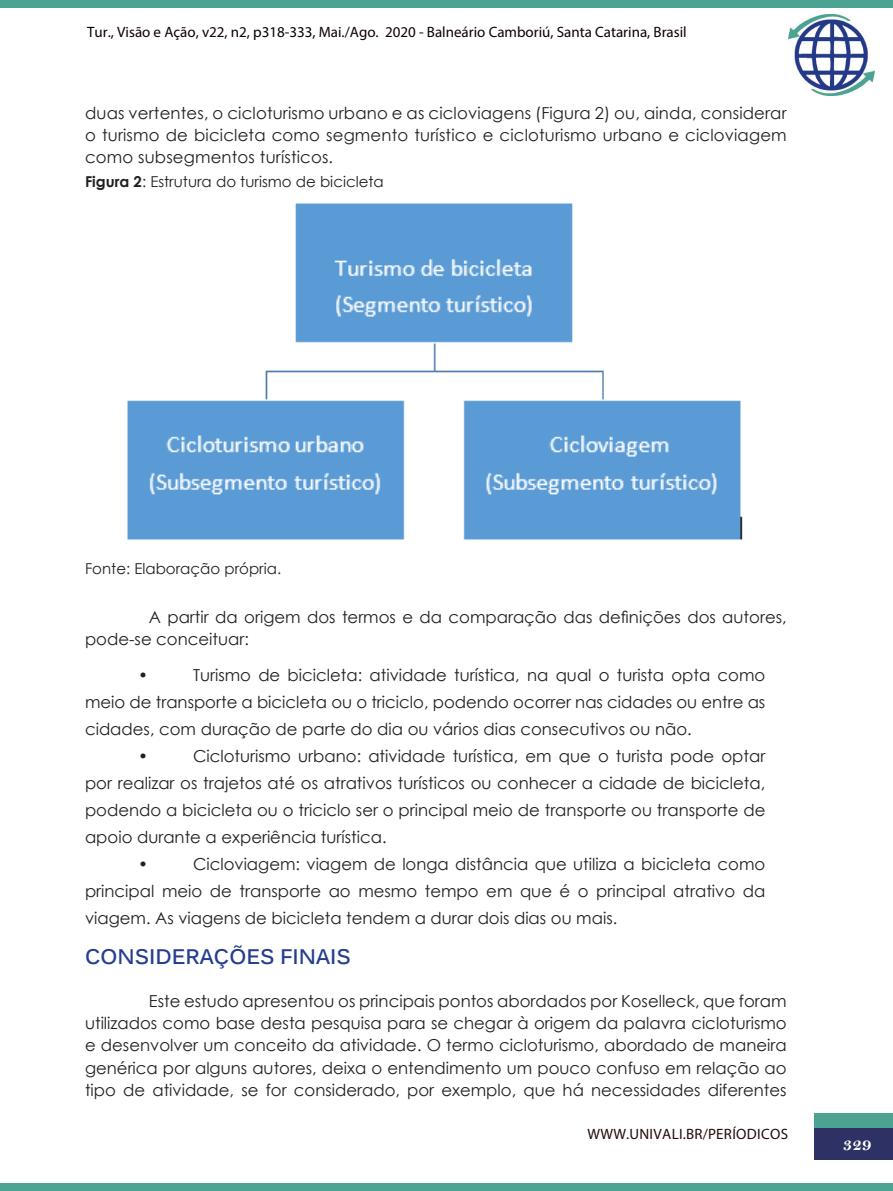
<style>
.page{position:relative;width:893px;height:1191px;background:#fff}
.page>*{position:absolute;margin:0;border:0;box-sizing:border-box;transform-origin:0 0}
.Subtítulo{font:700 21px "Kalinga";color:#253f8e}
.t1{font:18px "Bell MT Bold";color:#fff}
.TEXTO{font:16.5px/22.2px "Century Gothic";color:#231f20;text-align:justify}
.t2{font:15px "Myriad Pro";color:#100}
.Chamada_Tabela{font:15px "Century Gothic";color:#231f20}
.RESUMO{font:15px "Myriad Pro";letter-spacing:.02em;color:#240a0b}
.Legenda_Tabela{font:15px "Century Gothic";color:#231f20}
.s1{color:#000}
.s2{font-weight:700}
</style>
<div class="page">
<div style="left:814px;top:1128px;width:79px;height:31px;background:#2d3163"></div>
<img style="left:788px;top:14px;width:86px;height:82px">
<div style="left:814px;top:1113px;width:79px;height:15px;background:#4da392"></div>
<div style="left:0;top:1183px;width:893px;height:8px;background:#4da392"></div>
<div style="left:0;top:0;width:893px;height:7px;background:#4da392"></div>
<img style="left:127px;top:203px;width:616px;height:337px">
<p class="t2" style="left:87px;top:22px;width:601px">Tur., Visão e Ação, v22, n2, <span class="s1">p318-333,</span> Mai./Ago. 2020 - Balneário Camboriú, Santa Catarina, Brasil</p>
<p class="TEXTO" style="left:85px;top:101px;width:703px">duas vertentes, o cicloturismo urbano e as cicloviagens (Figura 2) ou, ainda, considerar o turismo de bicicleta como segmento turístico e cicloturismo urbano e cicloviagem como subsegmentos turísticos.</p>
<p class="Chamada_Tabela" style="left:85px;top:171px;width:300px"><span class="s2">Figura 2</span>: Estrutura do turismo de bicicleta</p>
<p class="Legenda_Tabela" style="left:85px;top:558px;width:198px">Fonte: Elaboração própria.</p>
<p class="TEXTO" style="left:85px;top:605px;width:703px;text-indent:64px">A partir da origem dos termos e da comparação das definições dos autores, pode-se conceituar:</p>
<p class="TEXTO" style="left:138px;top:663px;width:11px">•</p>
<p class="TEXTO" style="left:85px;top:661px;width:682px;line-height:27px;text-indent:108px">Turismo de bicicleta: atividade turística, na qual o turista opta como meio de transporte a bicicleta ou o triciclo, podendo ocorrer nas cidades ou entre as cidades, com duração de parte do dia ou vários dias consecutivos ou não.</p>
<p class="TEXTO" style="left:138px;top:744px;width:11px">•</p>
<p class="TEXTO" style="left:85px;top:742px;width:682px;line-height:27px;text-indent:108px">Cicloturismo urbano: atividade turística, em que o turista pode optar por realizar os trajetos até os atrativos turísticos ou conhecer a cidade de bicicleta, podendo a bicicleta ou o triciclo ser o principal meio de transporte ou transporte de apoio durante a experiência turística.</p>
<p class="TEXTO" style="left:138px;top:852px;width:11px">•</p>
<p class="TEXTO" style="left:85px;top:850px;width:682px;line-height:27px;text-indent:108px">Cicloviagem: viagem de longa distância que utiliza a bicicleta como principal meio de transporte ao mesmo tempo em que é o principal atrativo da viagem. As viagens de bicicleta tendem a durar dois dias ou mais.</p>
<p class="Subtítulo" style="left:85px;top:942px;width:267px">CONSIDERAÇÕES FINAIS</p>
<p class="TEXTO" style="left:85px;top:989px;width:703px;text-indent:64px">Este estudo apresentou os principais pontos abordados por Koselleck, que foram utilizados como base desta pesquisa para se chegar à origem da palavra cicloturismo e desenvolver um conceito da atividade. O termo cicloturismo, abordado de maneira genérica por alguns autores, deixa o entendimento um pouco confuso em relação ao tipo de atividade, se for considerado, por exemplo, que há necessidades diferentes</p>
<p class="RESUMO" style="left:587px;top:1124px;width:202px">WWW.UNIVALI.BR/PERÍODICOS</p>
<p class="t1" style="left:843px;top:1133px;width:30px">329</p>
</div>
